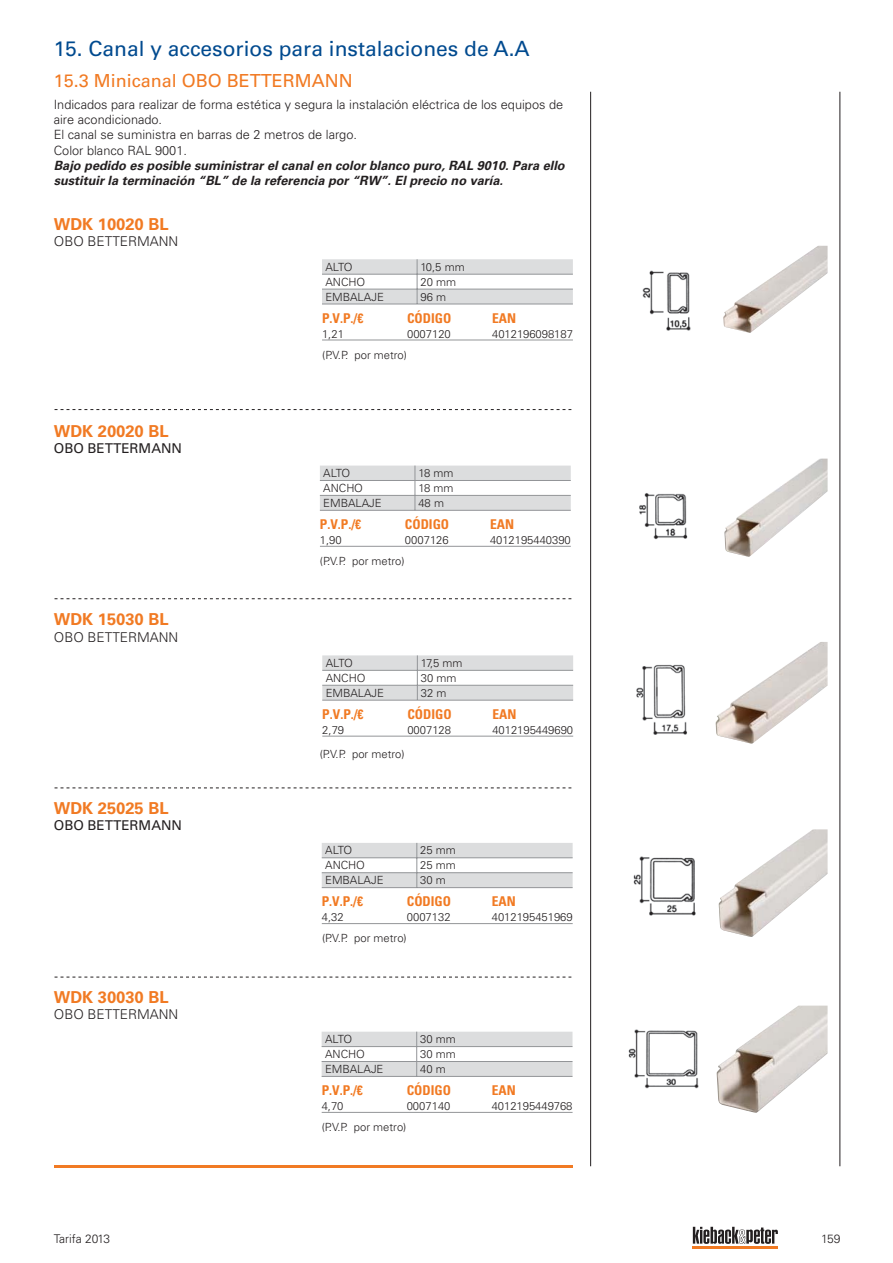
<style>
.page{position:relative;width:893px;height:1263px;background:#fff}
.page>*{position:absolute;margin:0;border:0;box-sizing:border-box;transform-origin:0 0}
.t1{font:21px "Univers LT";color:#004a8f}
.t2{font:18px "Univers LT";color:#f17a23}
.t3{font:700 16.5px "Univers LT";color:#f17a23}
.t4{font:700 condensed 13.5px "Univers LT";color:#f17a23}
.t5{font:300 13.5px "Univers LT";color:#231f20}
.t6{font:13.5px "Univers LT";color:#231f20}
.t7{font:300 12.75px/15.3px "Univers LT";color:#231f20}
.t8{font:italic 700 12.75px/15.3px "Univers LT";color:#231f20}
.t9{font:300 12px "Univers LT";letter-spacing:-.01em;color:#231f20}
.t10{font:300 11.25px "Univers LT";color:#231f20}
</style>
<div class="page">
<hr style="left:692px;top:1247px;width:85px;height:2px;background:#f17a23">
<svg style="left:692px;top:1227px;width:85px;height:17px"></svg>
<img style="left:723px;top:246px;width:104px;height:87px">
<svg style="left:322px;top:259px;width:251px;height:45px"></svg>
<hr style="left:322px;top:304px;width:95px;height:1px;background:#939598">
<hr style="left:417px;top:304px;width:156px;height:1px;background:#939598">
<hr style="left:322px;top:340px;width:251px;height:1px;background:#939598">
<img style="left:724px;top:459px;width:103px;height:98px">
<svg style="left:320px;top:466px;width:250px;height:44px"></svg>
<hr style="left:320px;top:510px;width:95px;height:1px;background:#939598">
<hr style="left:415px;top:510px;width:155px;height:1px;background:#939598">
<hr style="left:320px;top:546px;width:251px;height:1px;background:#939598">
<img style="left:715px;top:642px;width:112px;height:102px">
<svg style="left:322px;top:655px;width:251px;height:45px"></svg>
<hr style="left:322px;top:700px;width:95px;height:1px;background:#939598">
<hr style="left:417px;top:700px;width:156px;height:1px;background:#939598">
<hr style="left:322px;top:736px;width:251px;height:1px;background:#939598">
<img style="left:718px;top:829px;width:109px;height:108px">
<svg style="left:322px;top:843px;width:250px;height:44px"></svg>
<hr style="left:322px;top:887px;width:95px;height:1px;background:#939598">
<hr style="left:417px;top:887px;width:155px;height:1px;background:#939598">
<hr style="left:322px;top:923px;width:250px;height:1px;background:#939598">
<img style="left:716px;top:1006px;width:111px;height:107px">
<svg style="left:321px;top:1032px;width:251px;height:44px"></svg>
<hr style="left:321px;top:1076px;width:95px;height:1px;background:#939598">
<hr style="left:416px;top:1076px;width:156px;height:1px;background:#939598">
<hr style="left:322px;top:1112px;width:250px;height:1px;background:#939598">
<img style="left:642px;top:270px;width:49px;height:61px">
<img style="left:639px;top:493px;width:49px;height:47px">
<img style="left:636px;top:664px;width:51px;height:71px">
<img style="left:633px;top:856px;width:63px;height:60px">
<img style="left:628px;top:1029px;width:71px;height:60px">
<svg style="left:55px;top:409px;width:516px;height:1px"></svg>
<svg style="left:55px;top:598px;width:516px;height:1px"></svg>
<svg style="left:55px;top:788px;width:516px;height:1px"></svg>
<svg style="left:55px;top:977px;width:516px;height:1px"></svg>
<hr style="left:54px;top:1165px;width:518px;height:2px;background:#f17a23">
<hr style="left:590px;top:92px;width:1px;height:1074px;background:#231f20">
<hr style="left:839px;top:92px;width:1px;height:1074px;background:#231f20">
<h1 class="t1" style="left:54px;top:37px;width:477px">15. Canal y accesorios para instalaciones de A.A</h1>
<h2 class="t2" style="left:54px;top:70px;width:300px">15.3 Minicanal OBO BETTERMANN</h2>
<p class="t7" style="left:54px;top:98px;width:511px">Indicados para realizar de forma estética y segura la instalación eléctrica de los equipos de aire acondicionado.<br>El canal se suministra en barras de 2 metros de largo.<br>Color blanco RAL 9001.</p>
<p class="t8" style="left:54px;top:158px;width:512px">Bajo pedido es posible suministrar el canal en color blanco puro, RAL 9010. Para ello sustituir la terminación “BL” de la referencia por “RW”. El precio no varía.</p>
<h3 class="t3" style="left:54px;top:215px;width:116px">WDK 10020 BL</h3>
<p class="t5" style="left:54px;top:237px;width:126px">OBO BETTERMANN</p>
<h3 class="t3" style="left:54px;top:421px;width:116px">WDK 20020 BL</h3>
<p class="t6" style="left:54px;top:440px;width:130px">OBO BETTERMANN</p>
<h3 class="t3" style="left:54px;top:610px;width:116px">WDK 15030 BL</h3>
<p class="t5" style="left:54px;top:632px;width:126px">OBO BETTERMANN</p>
<h3 class="t3" style="left:54px;top:798px;width:116px">WDK 25025 BL</h3>
<p class="t6" style="left:54px;top:817px;width:130px">OBO BETTERMANN</p>
<h3 class="t3" style="left:54px;top:987px;width:116px">WDK 30030 BL</h3>
<p class="t5" style="left:54px;top:1009px;width:126px">OBO BETTERMANN</p>
<p class="t10" style="left:325px;top:263px;width:29px">ALTO</p>
<p class="t10" style="left:420px;top:263px;width:46px">10,5 mm</p>
<p class="t10" style="left:325px;top:278px;width:41px">ANCHO</p>
<p class="t10" style="left:420px;top:278px;width:37px">20 mm</p>
<p class="t10" style="left:325px;top:292px;width:60px">EMBALAJE</p>
<p class="t10" style="left:420px;top:292px;width:27px">96 m</p>
<p class="t4" style="left:322px;top:313px;width:43px">P.V.P./€</p>
<p class="t4" style="left:407px;top:313px;width:46px">CÓDIGO</p>
<p class="t4" style="left:492px;top:313px;width:25px">EAN</p>
<p class="t10" style="left:322px;top:330px;width:23px">1,21</p>
<p class="t10" style="left:407px;top:330px;width:45px">0007120</p>
<p class="t10" style="left:492px;top:330px;width:82px">4012196098187</p>
<p class="t10" style="left:322px;top:350px;width:86px">(P.V.P. por metro)</p>
<p class="t10" style="left:323px;top:469px;width:29px">ALTO</p>
<p class="t10" style="left:418px;top:469px;width:37px">18 mm</p>
<p class="t10" style="left:323px;top:484px;width:41px">ANCHO</p>
<p class="t10" style="left:418px;top:484px;width:37px">18 mm</p>
<p class="t10" style="left:323px;top:499px;width:60px">EMBALAJE</p>
<p class="t10" style="left:418px;top:499px;width:27px">48 m</p>
<p class="t4" style="left:320px;top:519px;width:43px">P.V.P./€</p>
<p class="t4" style="left:405px;top:519px;width:46px">CÓDIGO</p>
<p class="t4" style="left:490px;top:519px;width:25px">EAN</p>
<p class="t10" style="left:320px;top:536px;width:23px">1,90</p>
<p class="t10" style="left:405px;top:536px;width:45px">0007126</p>
<p class="t10" style="left:490px;top:536px;width:82px">4012195440390</p>
<p class="t10" style="left:320px;top:557px;width:86px">(P.V.P. por metro)</p>
<p class="t10" style="left:325px;top:659px;width:29px">ALTO</p>
<p class="t10" style="left:421px;top:659px;width:43px">17,5 mm</p>
<p class="t10" style="left:325px;top:674px;width:41px">ANCHO</p>
<p class="t10" style="left:421px;top:674px;width:37px">30 mm</p>
<p class="t10" style="left:325px;top:689px;width:60px">EMBALAJE</p>
<p class="t10" style="left:421px;top:689px;width:27px">32 m</p>
<p class="t4" style="left:322px;top:709px;width:43px">P.V.P./€</p>
<p class="t4" style="left:407px;top:709px;width:46px">CÓDIGO</p>
<p class="t4" style="left:492px;top:709px;width:25px">EAN</p>
<p class="t10" style="left:322px;top:726px;width:23px">2,79</p>
<p class="t10" style="left:407px;top:726px;width:45px">0007128</p>
<p class="t10" style="left:492px;top:726px;width:82px">4012195449690</p>
<p class="t10" style="left:320px;top:750px;width:86px">(P.V.P. por metro)</p>
<p class="t10" style="left:325px;top:846px;width:29px">ALTO</p>
<p class="t10" style="left:420px;top:846px;width:37px">25 mm</p>
<p class="t10" style="left:325px;top:861px;width:41px">ANCHO</p>
<p class="t10" style="left:420px;top:861px;width:37px">25 mm</p>
<p class="t10" style="left:325px;top:876px;width:60px">EMBALAJE</p>
<p class="t10" style="left:420px;top:876px;width:27px">30 m</p>
<p class="t4" style="left:322px;top:896px;width:43px">P.V.P./€</p>
<p class="t4" style="left:407px;top:896px;width:46px">CÓDIGO</p>
<p class="t4" style="left:492px;top:896px;width:25px">EAN</p>
<p class="t10" style="left:322px;top:913px;width:23px">4,32</p>
<p class="t10" style="left:407px;top:913px;width:45px">0007132</p>
<p class="t10" style="left:492px;top:913px;width:82px">4012195451969</p>
<p class="t10" style="left:322px;top:934px;width:86px">(P.V.P. por metro)</p>
<p class="t10" style="left:325px;top:1035px;width:29px">ALTO</p>
<p class="t10" style="left:420px;top:1035px;width:37px">30 mm</p>
<p class="t10" style="left:325px;top:1050px;width:41px">ANCHO</p>
<p class="t10" style="left:420px;top:1050px;width:37px">30 mm</p>
<p class="t10" style="left:325px;top:1065px;width:60px">EMBALAJE</p>
<p class="t10" style="left:420px;top:1065px;width:27px">40 m</p>
<p class="t4" style="left:322px;top:1085px;width:43px">P.V.P./€</p>
<p class="t4" style="left:407px;top:1085px;width:46px">CÓDIGO</p>
<p class="t4" style="left:492px;top:1085px;width:25px">EAN</p>
<p class="t10" style="left:322px;top:1102px;width:23px">4,70</p>
<p class="t10" style="left:407px;top:1102px;width:45px">0007140</p>
<p class="t10" style="left:492px;top:1102px;width:82px">4012195449768</p>
<p class="t10" style="left:322px;top:1123px;width:86px">(P.V.P. por metro)</p>
<p class="t9" style="left:54px;top:1234px;width:58px">Tarifa 2013</p>
<p class="t9" style="left:821px;top:1234px;width:21px">159</p>
</div>
